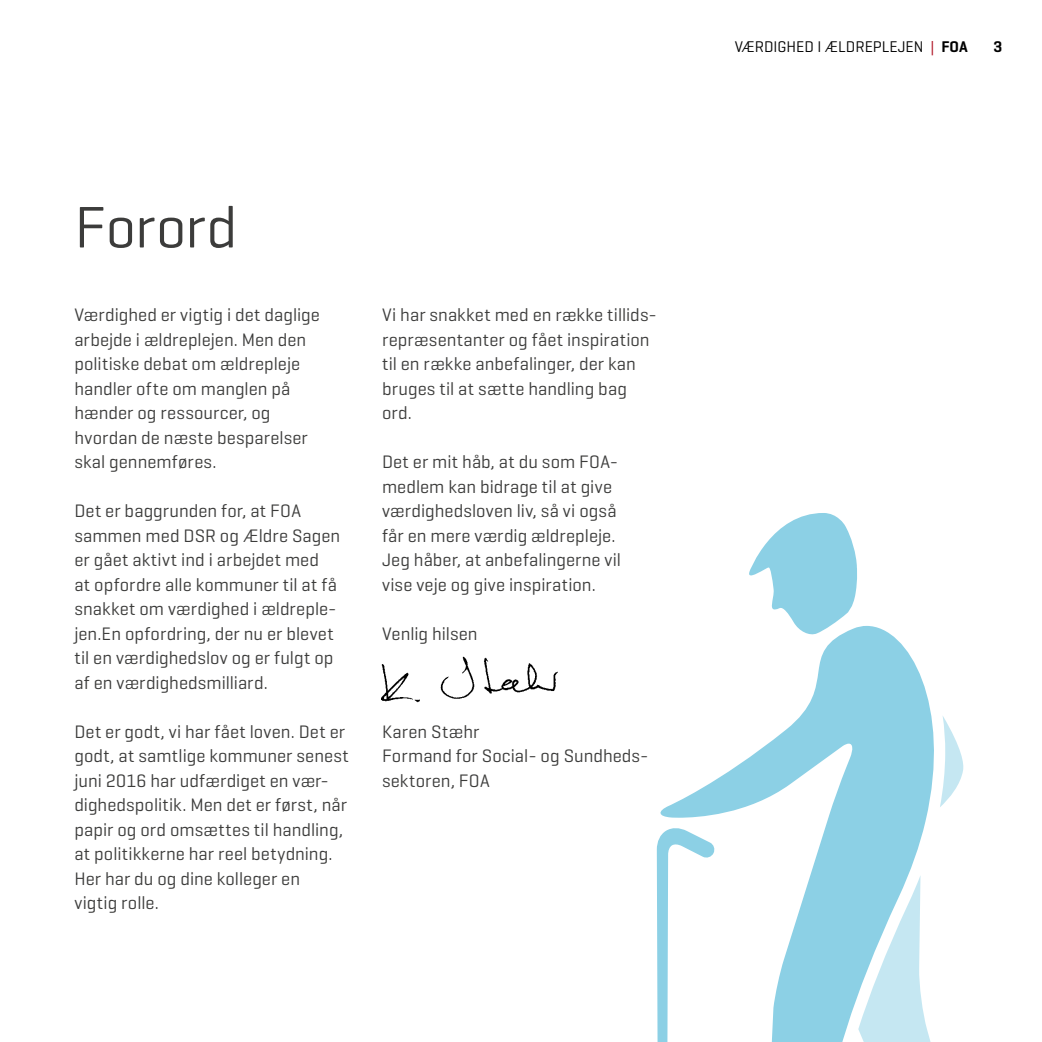
<style>
.page{position:relative;width:1042px;height:1042px;background:#fff}
.page>*{position:absolute;margin:0;border:0;box-sizing:border-box;transform-origin:0 0}
.t1{font:59.5px "Geogrotesque";letter-spacing:-.005em;color:#3c3c3b}
.t2{font:18.38px/24.5px "Geogrotesque";color:#3c3c3b}
.t3{font:15.75px "Geogrotesque";color:#000}
.t4{font:600 15.75px "Geogrotesque";color:#000}
.s1{color:#ae1122}
.s2{font-weight:600}
</style>
<div class="page">
<img style="left:381px;top:656px;width:177px;height:47px">
<svg style="left:749px;top:513px;width:108px;height:113px"></svg>
<svg style="left:660px;top:626px;width:274px;height:416px"></svg>
<svg style="left:940px;top:716px;width:24px;height:91px"></svg>
<svg style="left:858px;top:875px;width:76px;height:167px"></svg>
<svg style="left:656px;top:827px;width:59px;height:215px"></svg>
<h1 class="t1" style="left:74px;top:190px;width:164px">Forord</h1>
<p class="t2" style="left:74px;top:302px;width:247px">Værdighed er vigtig i det daglige arbejde i ældreplejen. Men den politiske debat om ældrepleje handler ofte om manglen på hænder og ressourcer, og hvordan de næste besparelser skal gennemføres.</p>
<p class="t2" style="left:74px;top:498px;width:267px">Det er baggrunden for, at FOA sammen med DSR og Ældre Sagen er gået aktivt ind i arbejdet med<br>at opfordre alle kommuner til at få snakket om værdighed i ældreple&shy;jen.En opfordring, der nu er blevet til en værdighedslov og er fulgt op af en værdighedsmilliard.</p>
<p class="t2" style="left:74px;top:718px;width:276px">Det er godt, vi har fået loven. Det er godt, at samtlige kommuner senest juni 2016 har udfærdiget en vær&shy;dighedspolitik. Men det er først, når papir og ord omsættes til handling, at politikkerne har reel betydning.<br>Her har du og dine kolleger en<br>vigtig rolle.</p>
<p class="t2" style="left:382px;top:302px;width:276px">Vi har snakket med en række tillids&shy;repræsentanter og fået inspiration til en række anbefalinger, der kan bruges til at sætte handling bag ord.</p>
<p class="t2" style="left:382px;top:449px;width:241px">Det er mit håb, at du som FOA&shy;medlem kan bidrage til at give værdighedsloven liv, så vi også får en mere værdig ældrepleje.<br>Jeg håber, at anbefalingerne vil vise veje og give inspiration.</p>
<p class="t2" style="left:382px;top:620px;width:97px">Venlig hilsen</p>
<p class="t2" style="left:382px;top:718px;width:268px">Karen Stæhr<br>Formand for Social- og Sundheds&shy;sektoren, FOA</p>
<p class="t3" style="left:735px;top:36px;width:234px">VÆRDIGHED I ÆLDREPLEJEN <span class="s1">|</span> <span class="s2">FOA</span></p>
<p class="t4" style="left:993px;top:36px;width:10px">3</p>
</div>
